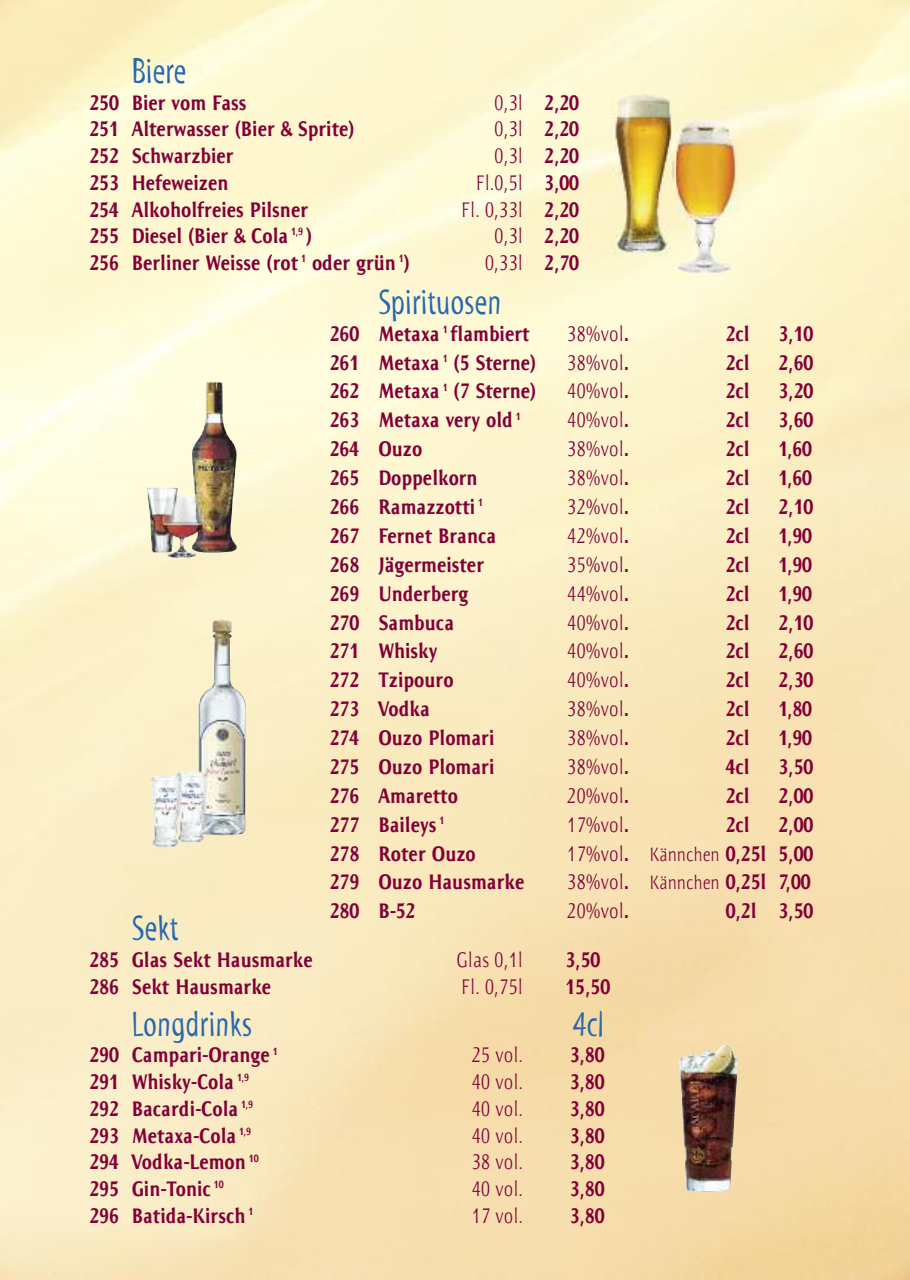
<style>
.page{position:relative;width:910px;height:1280px;background:#fff}
.page>*{position:absolute;margin:0;border:0;box-sizing:border-box;transform-origin:0 0}
.t1{font:36.3px "Myriad Std Tilt";letter-spacing:.01em;color:#2567b0;scale:.91 1}
.t2{font:900 21.6px "Resavska Sans ITC Std";color:#820038;scale:.83 1}
.t3{font:300 21.6px "Resavska Sans ITC Std";color:#820038;scale:.83 1}
.s1{font-weight:900}
.s2{font-weight:300}
.s3{font-weight:300;font-size:19.8px}
</style>
<div class="page">
<img style="left:611px;top:91px;width:65px;height:166px">
<img style="left:147px;top:382px;width:90px;height:176px">
<img style="left:151px;top:619px;width:95px;height:229px">
<img style="left:679px;top:1044px;width:59px;height:148px">
<img style="left:672px;top:114px;width:68px;height:165px">
<img style="left:672px;top:114px;width:4px;height:143px">
<h1 class="t1" style="left:132px;top:57px;width:61px">Biere</h1>
<p class="t2" style="left:89px;top:94px;width:191px">250 Bier vom Fass</p>
<p class="t3" style="left:494px;top:94px;width:104px">0,3l <span class="s1">2,20</span></p>
<p class="t2" style="left:89px;top:121px;width:321px">251 Alterwasser (Bier &amp; Sprite)</p>
<p class="t3" style="left:494px;top:121px;width:104px">0,3l <span class="s1">2,20</span></p>
<p class="t2" style="left:89px;top:147px;width:175px">252 Schwarzbier</p>
<p class="t3" style="left:494px;top:147px;width:104px">0,3l <span class="s1">2,20</span></p>
<p class="t2" style="left:89px;top:174px;width:169px">253 Hefeweizen</p>
<p class="t3" style="left:476px;top:174px;width:126px">Fl.0,5l <span class="s1">3,00</span></p>
<p class="t2" style="left:89px;top:201px;width:265px">254 Alkoholfreies Pilsner</p>
<p class="t3" style="left:461px;top:201px;width:143px">Fl. 0,33l <span class="s1">2,20</span></p>
<p class="t2" style="left:89px;top:228px;width:270px">255 Diesel (Bier &amp; Cola <sup>1,9</sup> )</p>
<p class="t3" style="left:494px;top:228px;width:104px">0,3l <span class="s1">2,20</span></p>
<p class="t2" style="left:89px;top:254px;width:388px">256 Berliner Weisse (rot <sup>1</sup> oder grün <sup>1</sup>)</p>
<p class="t3" style="left:485px;top:254px;width:115px">0,33l <span class="s1">2,70</span></p>
<h1 class="t1" style="left:378px;top:289px;width:137px">Spirituosen</h1>
<p class="t2" style="left:330px;top:325px;width:242px">260 Metaxa <sup>1</sup> flambiert</p>
<p class="t3" style="left:567px;top:325px;width:77px">38%vol<span class="s1">.</span></p>
<p class="t2" style="left:726px;top:325px;width:30px">2cl</p>
<p class="t2" style="left:778px;top:325px;width:44px">3,10</p>
<p class="t2" style="left:330px;top:354px;width:250px">261 Metaxa <sup>1</sup> (5 Sterne)</p>
<p class="t3" style="left:567px;top:354px;width:77px">38%vol<span class="s1">.</span></p>
<p class="t2" style="left:726px;top:354px;width:30px">2cl</p>
<p class="t2" style="left:778px;top:354px;width:44px">2,60</p>
<p class="t2" style="left:330px;top:383px;width:250px">262 Metaxa <sup>1</sup> (7 Sterne)</p>
<p class="t3" style="left:567px;top:383px;width:77px">40%vol<span class="s1">.</span></p>
<p class="t2" style="left:726px;top:383px;width:30px">2cl</p>
<p class="t2" style="left:778px;top:383px;width:44px">3,20</p>
<p class="t2" style="left:330px;top:412px;width:232px">263 Metaxa very old <sup>1</sup></p>
<p class="t3" style="left:567px;top:412px;width:77px">40%vol<span class="s1">.</span></p>
<p class="t2" style="left:726px;top:412px;width:30px">2cl</p>
<p class="t2" style="left:778px;top:412px;width:44px">3,60</p>
<p class="t2" style="left:330px;top:440px;width:113px">264 Ouzo</p>
<p class="t3" style="left:567px;top:440px;width:77px">38%vol<span class="s1">.</span></p>
<p class="t2" style="left:726px;top:440px;width:30px">2cl</p>
<p class="t2" style="left:778px;top:440px;width:42px">1,60</p>
<p class="t2" style="left:330px;top:469px;width:179px">265 Doppelkorn</p>
<p class="t3" style="left:567px;top:469px;width:77px">38%vol<span class="s1">.</span></p>
<p class="t2" style="left:726px;top:469px;width:30px">2cl</p>
<p class="t2" style="left:778px;top:469px;width:42px">1,60</p>
<p class="t2" style="left:330px;top:498px;width:186px">266 Ramazzotti <sup>1</sup></p>
<p class="t3" style="left:567px;top:498px;width:77px">32%vol<span class="s1">.</span></p>
<p class="t2" style="left:726px;top:498px;width:30px">2cl</p>
<p class="t2" style="left:778px;top:498px;width:44px">2,10</p>
<p class="t2" style="left:330px;top:527px;width:202px">267 Fernet Branca</p>
<p class="t3" style="left:567px;top:527px;width:77px">42%vol<span class="s1">.</span></p>
<p class="t2" style="left:726px;top:527px;width:30px">2cl</p>
<p class="t2" style="left:778px;top:527px;width:42px">1,90</p>
<p class="t2" style="left:330px;top:556px;width:187px">268 Jägermeister</p>
<p class="t3" style="left:567px;top:556px;width:77px">35%vol<span class="s1">.</span></p>
<p class="t2" style="left:726px;top:556px;width:30px">2cl</p>
<p class="t2" style="left:778px;top:556px;width:42px">1,90</p>
<p class="t2" style="left:330px;top:585px;width:169px">269 Underberg</p>
<p class="t3" style="left:567px;top:585px;width:77px">44%vol<span class="s1">.</span></p>
<p class="t2" style="left:726px;top:585px;width:30px">2cl</p>
<p class="t2" style="left:778px;top:585px;width:42px">1,90</p>
<p class="t2" style="left:330px;top:614px;width:151px">270 Sambuca</p>
<p class="t3" style="left:567px;top:614px;width:77px">40%vol<span class="s1">.</span></p>
<p class="t2" style="left:726px;top:614px;width:30px">2cl</p>
<p class="t2" style="left:778px;top:614px;width:44px">2,10</p>
<p class="t2" style="left:330px;top:643px;width:131px">271 Whisky</p>
<p class="t3" style="left:567px;top:643px;width:77px">40%vol<span class="s1">.</span></p>
<p class="t2" style="left:726px;top:643px;width:30px">2cl</p>
<p class="t2" style="left:778px;top:643px;width:44px">2,60</p>
<p class="t2" style="left:330px;top:672px;width:151px">272 Tzipouro</p>
<p class="t3" style="left:567px;top:672px;width:77px">40%vol<span class="s1">.</span></p>
<p class="t2" style="left:726px;top:672px;width:30px">2cl</p>
<p class="t2" style="left:778px;top:672px;width:44px">2,30</p>
<p class="t2" style="left:330px;top:700px;width:122px">273 Vodka</p>
<p class="t3" style="left:567px;top:700px;width:77px">38%vol<span class="s1">.</span></p>
<p class="t2" style="left:726px;top:700px;width:30px">2cl</p>
<p class="t2" style="left:778px;top:700px;width:42px">1,80</p>
<p class="t2" style="left:330px;top:729px;width:200px">274 Ouzo Plomari</p>
<p class="t3" style="left:567px;top:729px;width:77px">38%vol<span class="s1">.</span></p>
<p class="t2" style="left:726px;top:729px;width:30px">2cl</p>
<p class="t2" style="left:778px;top:729px;width:42px">1,90</p>
<p class="t2" style="left:330px;top:758px;width:200px">275 Ouzo Plomari</p>
<p class="t3" style="left:567px;top:758px;width:77px">38%vol<span class="s1">.</span></p>
<p class="t2" style="left:726px;top:758px;width:30px">4cl</p>
<p class="t2" style="left:778px;top:758px;width:44px">3,50</p>
<p class="t2" style="left:330px;top:787px;width:156px">276 Amaretto</p>
<p class="t3" style="left:567px;top:787px;width:77px">20%vol<span class="s1">.</span></p>
<p class="t2" style="left:726px;top:787px;width:30px">2cl</p>
<p class="t2" style="left:778px;top:787px;width:44px">2,00</p>
<p class="t2" style="left:330px;top:816px;width:140px">277 Baileys <sup>1</sup></p>
<p class="t3" style="left:567px;top:816px;width:77px">17%vol<span class="s1">.</span></p>
<p class="t2" style="left:726px;top:816px;width:30px">2cl</p>
<p class="t2" style="left:778px;top:816px;width:44px">2,00</p>
<p class="t2" style="left:330px;top:845px;width:178px">278 Roter Ouzo</p>
<p class="t2" style="left:567px;top:845px;width:299px"><span class="s2">17%vol</span>. <span class="s3">Kännchen</span> 0,25l 5,00</p>
<p class="t2" style="left:330px;top:874px;width:236px">279 Ouzo Hausmarke</p>
<p class="t2" style="left:567px;top:874px;width:295px"><span class="s2">38%vol</span>. <span class="s3">Kännchen</span> 0,25l 7,00</p>
<p class="t2" style="left:330px;top:903px;width:105px">280 B-52</p>
<p class="t3" style="left:567px;top:903px;width:77px">20%vol<span class="s1">.</span></p>
<p class="t2" style="left:726px;top:903px;width:107px">0,2l 3,50</p>
<h1 class="t1" style="left:132px;top:915px;width:53px">Sekt</h1>
<p class="t2" style="left:89px;top:951px;width:271px">285 Glas Sekt Hausmarke</p>
<p class="t3" style="left:456px;top:951px;width:82px">Glas 0,1l</p>
<p class="t2" style="left:565px;top:951px;width:44px">3,50</p>
<p class="t2" style="left:89px;top:978px;width:221px">286 Sekt Hausmarke</p>
<p class="t3" style="left:461px;top:978px;width:76px">Fl. 0,75l</p>
<p class="t2" style="left:565px;top:978px;width:55px">15,50</p>
<h1 class="t1" style="left:132px;top:1010px;width:134px">Longdrinks</h1>
<h1 class="t1" style="left:573px;top:1010px;width:35px">4cl</h1>
<p class="t2" style="left:89px;top:1047px;width:228px">290 Campari-Orange <sup>1</sup></p>
<p class="t3" style="left:471px;top:1047px;width:64px">25 vol.</p>
<p class="t2" style="left:570px;top:1047px;width:44px">3,80</p>
<p class="t2" style="left:89px;top:1073px;width:194px">291 Whisky-Cola <sup>1,9</sup></p>
<p class="t3" style="left:471px;top:1073px;width:64px">40 vol.</p>
<p class="t2" style="left:570px;top:1073px;width:44px">3,80</p>
<p class="t2" style="left:89px;top:1100px;width:199px">292 Bacardi-Cola <sup>1,9</sup></p>
<p class="t3" style="left:471px;top:1100px;width:64px">40 vol.</p>
<p class="t2" style="left:570px;top:1100px;width:44px">3,80</p>
<p class="t2" style="left:89px;top:1127px;width:196px">293 Metaxa-Cola <sup>1,9</sup></p>
<p class="t3" style="left:471px;top:1127px;width:64px">40 vol.</p>
<p class="t2" style="left:570px;top:1127px;width:44px">3,80</p>
<p class="t2" style="left:89px;top:1154px;width:205px">294 Vodka-Lemon <sup>10</sup></p>
<p class="t3" style="left:471px;top:1154px;width:64px">38 vol.</p>
<p class="t2" style="left:570px;top:1154px;width:44px">3,80</p>
<p class="t2" style="left:89px;top:1180px;width:163px">295 Gin-Tonic <sup>10</sup></p>
<p class="t3" style="left:471px;top:1180px;width:64px">40 vol.</p>
<p class="t2" style="left:570px;top:1180px;width:44px">3,80</p>
<p class="t2" style="left:89px;top:1207px;width:199px">296 Batida-Kirsch <sup>1</sup></p>
<p class="t3" style="left:471px;top:1207px;width:64px">17 vol.</p>
<p class="t2" style="left:570px;top:1207px;width:44px">3,80</p>
</div>
